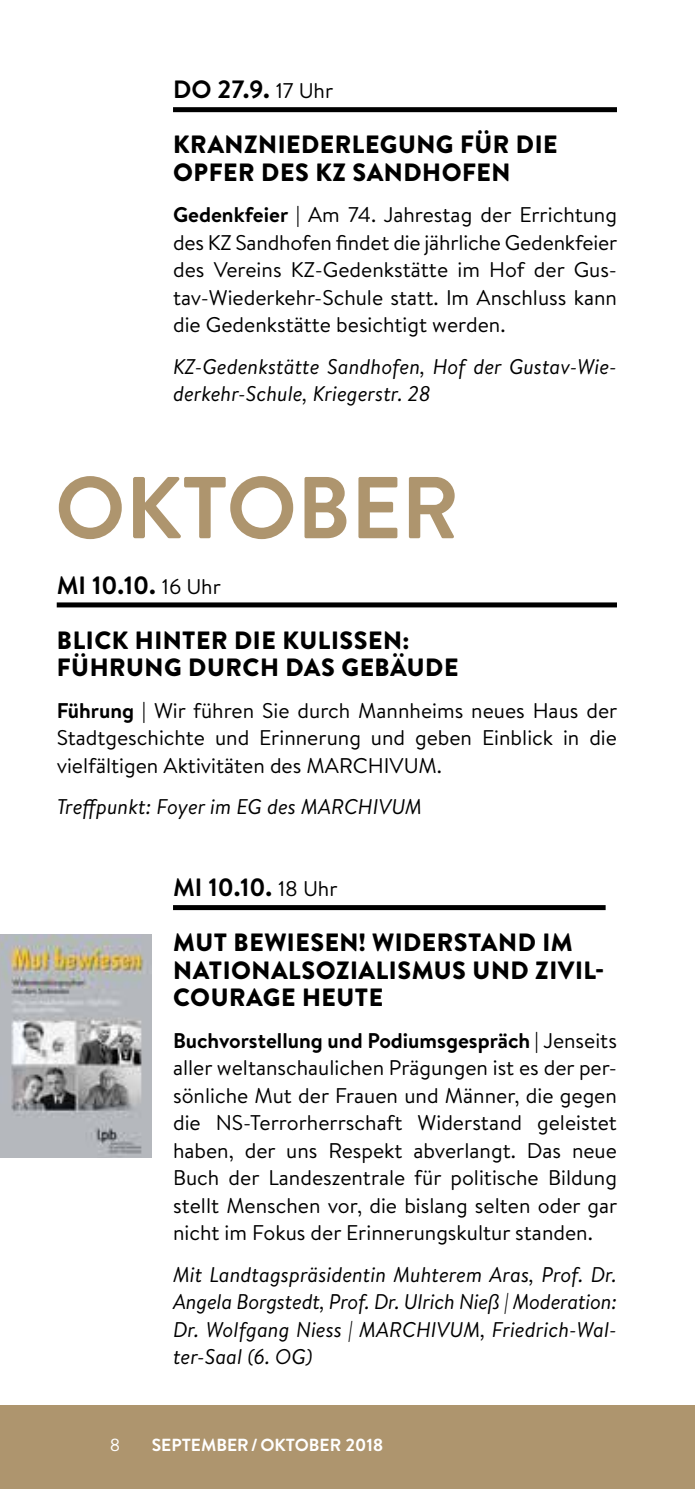
<style>
.page{position:relative;width:695px;height:1489px;background:#fff}
.page>*{position:absolute;margin:0;border:0;box-sizing:border-box;transform-origin:0 0}
.t1{font:700 87.5px "Brandon Text";color:#ae956e}
.t2{font:900 25px/27.5px "Brandon Text";letter-spacing:.02em;color:#000}
.t3{font:700 25px "Brandon Text";color:#000}
.t4{font:21.25px/27.5px "Brandon Text";color:#000;text-align:justify}
.t5{font:italic 21.25px/27.5px "Brandon Text";color:#000}
.t6{font:700 17.5px "Brandon Text";color:#fff}
.t7{font:17.5px "Brandon Text";color:#fff}
.s1{font-weight:400;font-size:21.25px}
.s2{font-weight:700}
</style>
<div class="page">
<div style="left:0;top:1405px;width:694px;height:83px;background:#ae956e"></div>
<div style="left:173px;top:107px;width:444px;height:5px;background:#000"></div>
<div style="left:57px;top:602px;width:560px;height:5px;background:#000"></div>
<div style="left:173px;top:905px;width:432px;height:5px;background:#000"></div>
<img style="left:0;top:934px;width:152px;height:223px">
<p class="t3" style="left:173px;top:72px;width:162px">DO 27.9. <span class="s1">17 Uhr</span></p>
<p class="t2" style="left:173px;top:130px;width:386px">KRANZNIEDERLEGUNG FÜR DIE<br>OPFER DES KZ SANDHOFEN</p>
<p class="t4" style="left:173px;top:200px;width:446px"><span class="s2">Gedenkfeier |</span> Am 74. Jahrestag der Errichtung des KZ Sandhofen findet die jährliche Gedenkfeier des Vereins KZ-Gedenkstätte im Hof der Gus&shy;tav-Wiederkehr-Schule statt. Im Anschluss kann die Gedenkstätte besichtigt werden.</p>
<p class="t5" style="left:173px;top:352px;width:445px">KZ-Gedenkstätte Sandhofen, Hof der Gustav-Wie&shy;derkehr-Schule, Kriegerstr. 28</p>
<h1 class="t1" style="left:55px;top:447px;width:405px">OKTOBER</h1>
<p class="t3" style="left:57px;top:567px;width:166px">MI 10.10. <span class="s1">16 Uhr</span></p>
<p class="t2" style="left:57px;top:625px;width:403px">BLICK HINTER DIE KULISSEN:<br>FÜHRUNG DURCH DAS GEBÄUDE</p>
<p class="t4" style="left:57px;top:695px;width:562px"><span class="s2">Führung |</span> Wir führen Sie durch Mannheims neues Haus der Stadtgeschichte und Erinnerung und geben Einblick in die vielfältigen Aktivitäten des MARCHIVUM.</p>
<p class="t5" style="left:57px;top:792px;width:367px">Treffpunkt: Foyer im EG des MARCHIVUM</p>
<p class="t3" style="left:173px;top:870px;width:166px">MI 10.10. <span class="s1">18 Uhr</span></p>
<p class="t2" style="left:173px;top:928px;width:432px">MUT BEWIESEN! WIDERSTAND IM<br>NATIONALSOZIALISMUS UND ZIVIL-<br>COURAGE HEUTE</p>
<p class="t4" style="left:173px;top:1025px;width:446px"><span class="s2">Buchvorstellung und Podiumsgespräch |</span> Jenseits aller weltanschaulichen Prägungen ist es der per&shy;sönliche Mut der Frauen und Männer, die gegen die NS-Terrorherrschaft Widerstand geleistet haben, der uns Respekt abverlangt. Das neue Buch der Landeszentrale für politische Bildung stellt Menschen vor, die bislang selten oder gar nicht im Fokus der Erinnerungskultur standen.</p>
<p class="t5" style="left:173px;top:1259px;width:445px;text-align:justify">Mit Landtagspräsidentin Muhterem Aras, Prof. Dr.<br>Angela Borgstedt, Prof. Dr. Ulrich Nieß | Moderation:<br>Dr. Wolfgang Niess | MARCHIVUM, Friedrich-Wal&shy;ter-Saal (6. OG)</p>
<p class="t7" style="left:110px;top:1432px;width:12px">8</p>
<p class="t6" style="left:152px;top:1432px;width:233px">SEPTEMBER/OKTOBER 2018</p>
</div>
